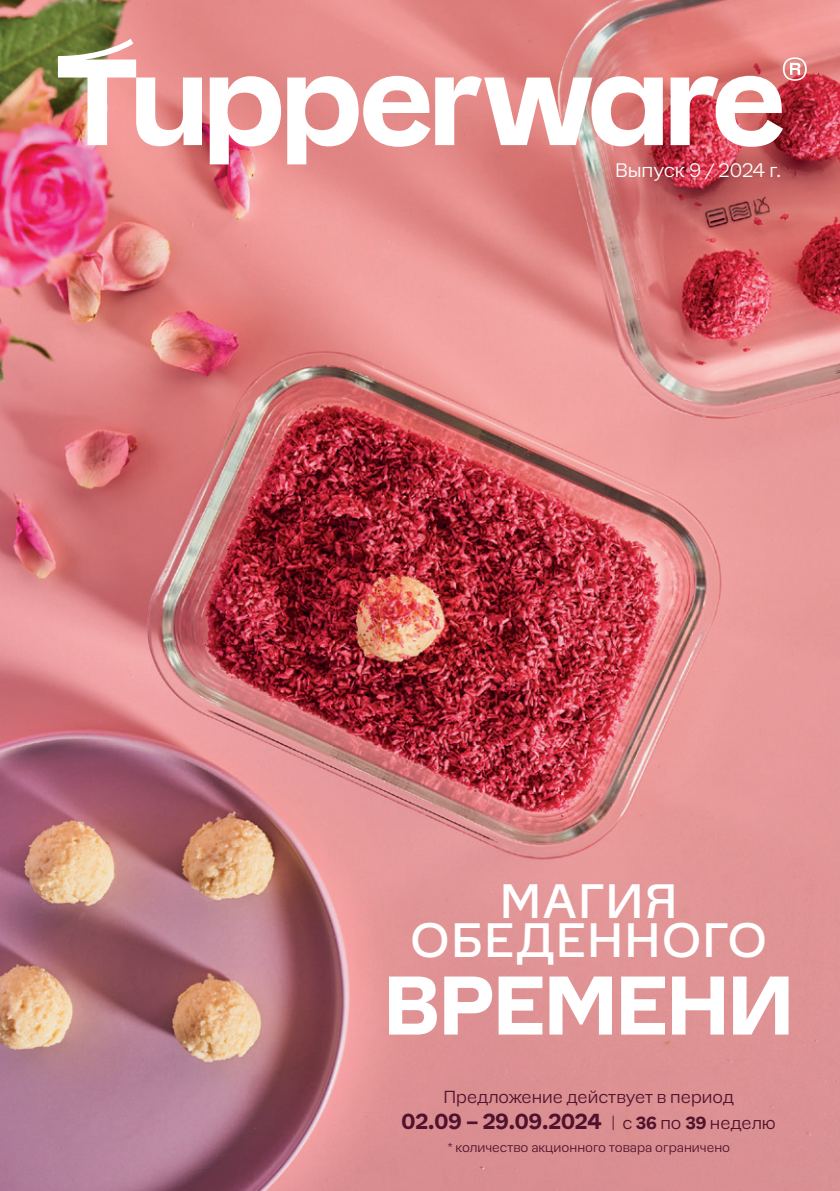
<style>
.page{position:relative;width:840px;height:1191px;background:#fff}
.page>*{position:absolute;margin:0;border:0;box-sizing:border-box;transform-origin:0 0}
.t1{font:700 76.4px "Earl Sans";color:#fff}
.t2{font:44.4px/39px "Earl Sans";letter-spacing:.04em;color:#fff;text-align:center}
.t3{font:700 20px "Earl Sans";color:#50122c}
.t4{font:300 18px "Earl Sans";color:#fff}
.t5{font:300 16px "Earl Sans";color:#50122c}
.t6{font:300 12px "Earl Sans";color:#50122c}
.s1{font-weight:300;font-size:15px}
.s2{font-weight:300;font-size:16px}
.s3{font-size:16px}
</style>
<div class="page">
<img style="left:0;top:0;width:839px;height:1191px">
<svg style="left:58px;top:39px;width:748px;height:125px"></svg>
<h3 class="t4" style="left:614px;top:155px;width:168px">Выпуск 9 / 2024 г.</h3>
<h2 class="t2" style="left:410px;top:878px;width:357px">МАГИЯ<br>ОБЕДЕННОГО</h2>
<h1 class="t1" style="left:384px;top:939px;width:410px">ВРЕМЕНИ</h1>
<h3 class="t5" style="left:443px;top:1083px;width:292px">Предложение действует в период</h3>
<h3 class="t3" style="left:401px;top:1104px;width:375px">02.09 – 29.09.2024 <span class="s1">|</span> <span class="s2">с</span> <span class="s3">36</span> <span class="s2">по</span> <span class="s3">39</span> <span class="s2">неделю</span></h3>
<p class="t6" style="left:447px;top:1137px;width:284px">* количество акционного товара ограничено</p>
</div>
